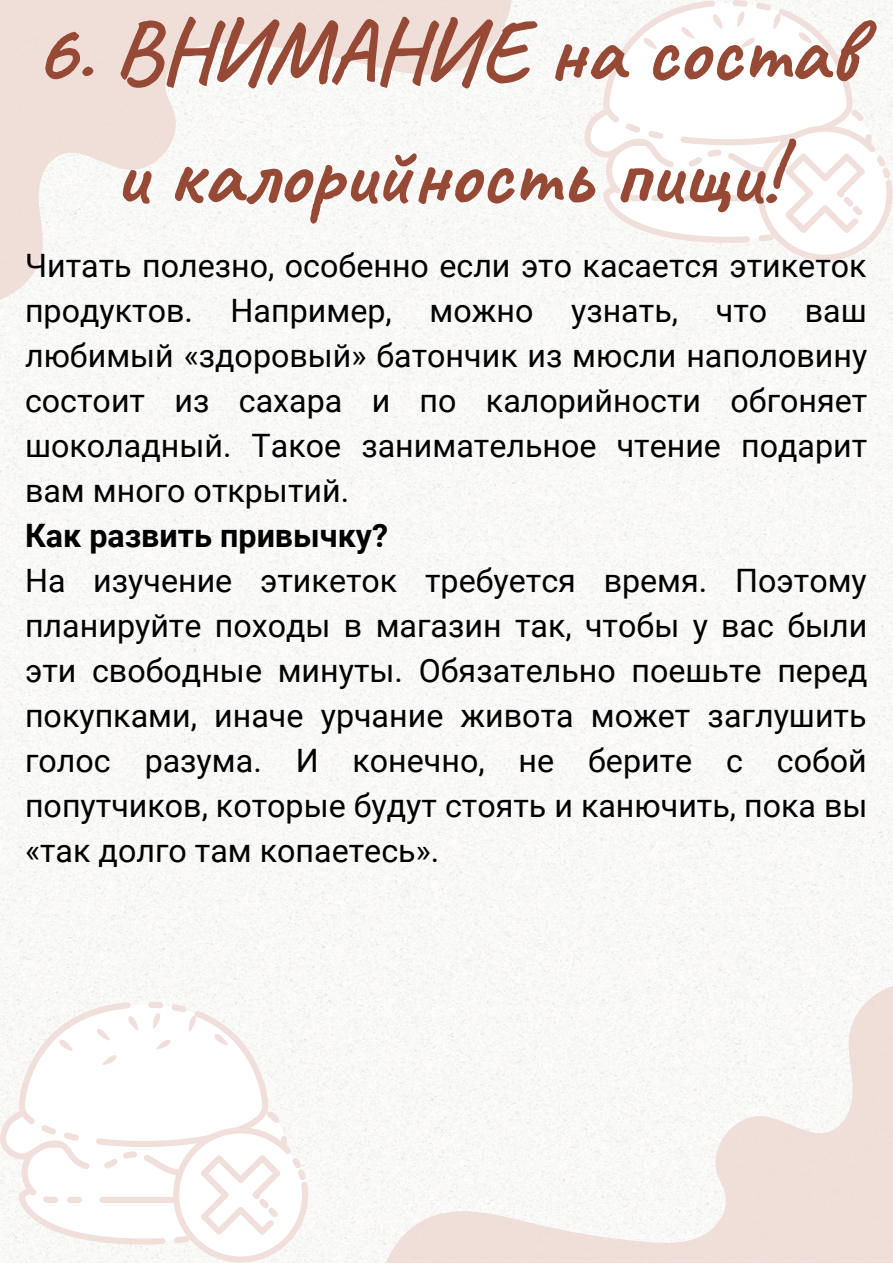
<style>
.page{position:relative;width:893px;height:1264px;background:#fff}
.page>*{position:absolute;margin:0;border:0;box-sizing:border-box;transform-origin:0 0}
.t1{font:700 88.05px/123px "Caveat";color:#964a35;text-align:center}
.t2{font:32.25px/45px "Roboto";color:#010101;text-align:justify}
.t3{font:700 32.25px "Roboto";color:#010101}
</style>
<div class="page">
<img style="left:0;top:0;width:892px;height:1262px">
<svg style="left:0;top:0;width:513px;height:305px;fill:#f7f6f5"></svg>
<svg style="left:378px;top:981px;width:514px;height:281px;fill:#f7f7f5"></svg>
<svg style="left:584px;top:0;width:308px;height:261px"></svg>
<svg style="left:0;top:1001px;width:308px;height:261px"></svg>
<h1 class="t1" style="left:34px;top:-11px;width:826px">6. ВНИМАНИЕ на состав и калорийность пищи!</h1>
<p class="t2" style="left:25px;top:244px;width:843px">Читать полезно, особенно если это касается этикеток продуктов. Например, можно узнать, что ваш любимый «здоровый» батончик из мюсли наполовину состоит из сахара и по калорийности обгоняет шоколадный. Такое занимательное чтение подарит вам много открытий.</p>
<p class="t3" style="left:25px;top:517px;width:364px">Как развить привычку?</p>
<p class="t2" style="left:25px;top:559px;width:844px">На изучение этикеток требуется время. Поэтому планируйте походы в магазин так, чтобы у вас были эти свободные минуты. Обязательно поешьте перед покупками, иначе урчание живота может заглушить голос разума. И конечно, не берите с собой попутчиков, которые будут стоять и канючить, пока вы «так долго там копаетесь».</p>
</div>
